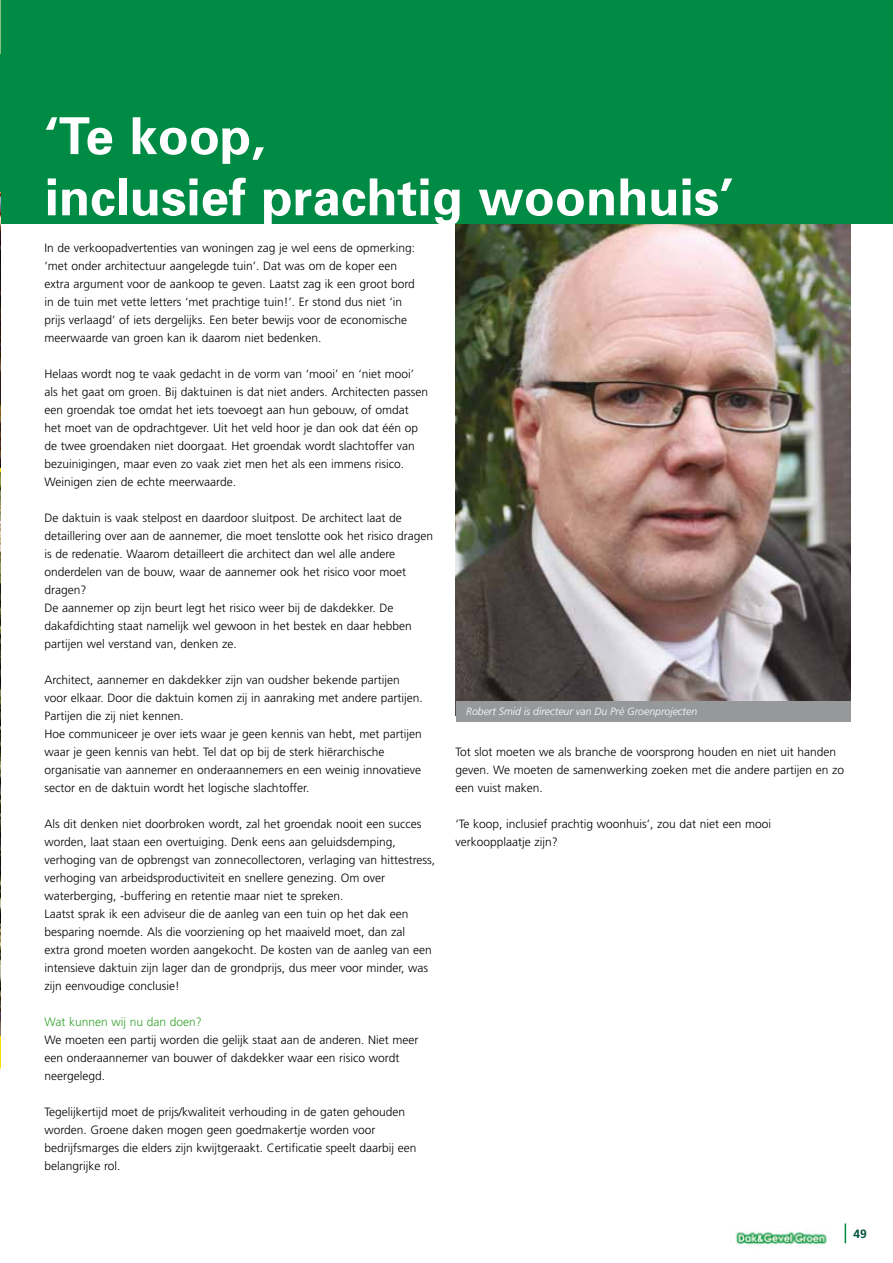
<style>
.page{position:relative;width:893px;height:1263px;background:#fff}
.page>*{position:absolute;margin:0;border:0;box-sizing:border-box;transform-origin:0 0}
.t1{font:700 51px/61.2px "Univers";color:#fff}
.t2{font:300 12px/18px "Frutiger";color:#000}
.t3{font:300 12px "Frutiger";color:#35a32c}
.t4{font:700 12px "Frutiger";color:#00523c}
.t5{font:italic 300 10.5px "Frutiger";color:#fff}
</style>
<div class="page">
<svg style="left:845px;top:1223px;width:1px;height:20px"></svg>
<img style="left:735px;top:1231px;width:92px;height:14px">
<img style="left:456px;top:224px;width:395px;height:477px">
<div style="left:0;top:0;width:893px;height:224px;background:#008b45"></div>
<div style="left:456px;top:701px;width:395px;height:20px;background:#97989a"></div>
<img style="left:0;top:192px;width:1px;height:877px">
<svg style="left:0;top:468px;width:1px;height:600px"></svg>
<hr style="left:0;top:1036px;width:1px;height:30px;background:#fd0">
<svg style="left:0;top:0;width:1px;height:54px"></svg>
<h1 class="t1" style="left:45px;top:104px;width:690px">‘Te koop,<br>inclusief prachtig woonhuis’</h1>
<p class="t2" style="left:44px;top:239px;width:372px">In de verkoopadvertenties van woningen zag je wel eens de opmerking: ‘met onder architectuur aangelegde tuin’. Dat was om de koper een extra argument voor de aankoop te geven. Laatst zag ik een groot bord in de tuin met vette letters ‘met prachtige tuin!’. Er stond dus niet ‘in prijs verlaagd’ of iets dergelijks. Een beter bewijs voor de economische meerwaarde van groen kan ik daarom niet bedenken.</p>
<p class="t2" style="left:44px;top:365px;width:385px">Helaas wordt nog te vaak gedacht in de vorm van ‘mooi’ en ‘niet mooi’ als het gaat om groen. Bij daktuinen is dat niet anders. Architecten passen een groendak toe omdat het iets toevoegt aan hun gebouw, of omdat het moet van de opdrachtgever. Uit het veld hoor je dan ook dat één op de twee groendaken niet doorgaat. Het groendak wordt slachtoffer van bezuinigingen, maar even zo vaak ziet men het als een immens risico.<br>Weinigen zien de echte meerwaarde.</p>
<p class="t2" style="left:44px;top:509px;width:390px">De daktuin is vaak stelpost en daardoor sluitpost. De architect laat de detaillering over aan de aannemer, die moet tenslotte ook het risico dragen is de redenatie. Waarom detailleert die architect dan wel alle andere onderdelen van de bouw, waar de aannemer ook het risico voor moet dragen?<br>De aannemer op zijn beurt legt het risico weer bij de dakdekker. De dakafdichting staat namelijk wel gewoon in het bestek en daar hebben partijen wel verstand van, denken ze.</p>
<p class="t2" style="left:44px;top:671px;width:380px">Architect, aannemer en dakdekker zijn van oudsher bekende partijen voor elkaar. Door die daktuin komen zij in aanraking met andere partijen.<br>Partijen die zij niet kennen.<br>Hoe communiceer je over iets waar je geen kennis van hebt, met partijen waar je geen kennis van hebt. Tel dat op bij de sterk hiërarchische organisatie van aannemer en onderaannemers en een weinig innovatieve sector en de daktuin wordt het logische slachtoffer.</p>
<p class="t2" style="left:44px;top:815px;width:392px">Als dit denken niet doorbroken wordt, zal het groendak nooit een succes worden, laat staan een overtuiging. Denk eens aan geluidsdemping, verhoging van de opbrengst van zonnecollectoren, verlaging van hittestress, verhoging van arbeidsproductiviteit en snellere genezing. Om over waterberging, -buffering en retentie maar niet te spreken.<br>Laatst sprak ik een adviseur die de aanleg van een tuin op het dak een besparing noemde. Als die voorziening op het maaiveld moet, dan zal<br>extra grond moeten worden aangekocht. De kosten van de aanleg van een intensieve daktuin zijn lager dan de grondprijs, dus meer voor minder, was zijn eenvoudige conclusie!</p>
<p class="t3" style="left:44px;top:1015px;width:159px">Wat kunnen wij nu dan doen?</p>
<p class="t2" style="left:44px;top:1031px;width:376px">We moeten een partij worden die gelijk staat aan de anderen. Niet meer een onderaannemer van bouwer of dakdekker waar een risico wordt neergelegd.</p>
<p class="t2" style="left:44px;top:1103px;width:374px">Tegelijkertijd moet de prijs/kwaliteit verhouding in de gaten gehouden worden. Groene daken mogen geen goedmakertje worden voor bedrijfsmarges die elders zijn kwijtgeraakt. Certificatie speelt daarbij een belangrijke rol.</p>
<p class="t5" style="left:466px;top:705px;width:233px">Robert Smid is directeur van Du Pré Groenprojecten</p>
<p class="t2" style="left:455px;top:743px;width:390px">Tot slot moeten we als branche de voorsprong houden en niet uit handen geven. We moeten de samenwerking zoeken met die andere partijen en zo een vuist maken.</p>
<p class="t2" style="left:455px;top:815px;width:317px">‘Te koop, inclusief prachtig woonhuis’, zou dat niet een mooi verkoopplaatje zijn?</p>
<p class="t4" style="left:853px;top:1227px;width:15px">49</p>
</div>
